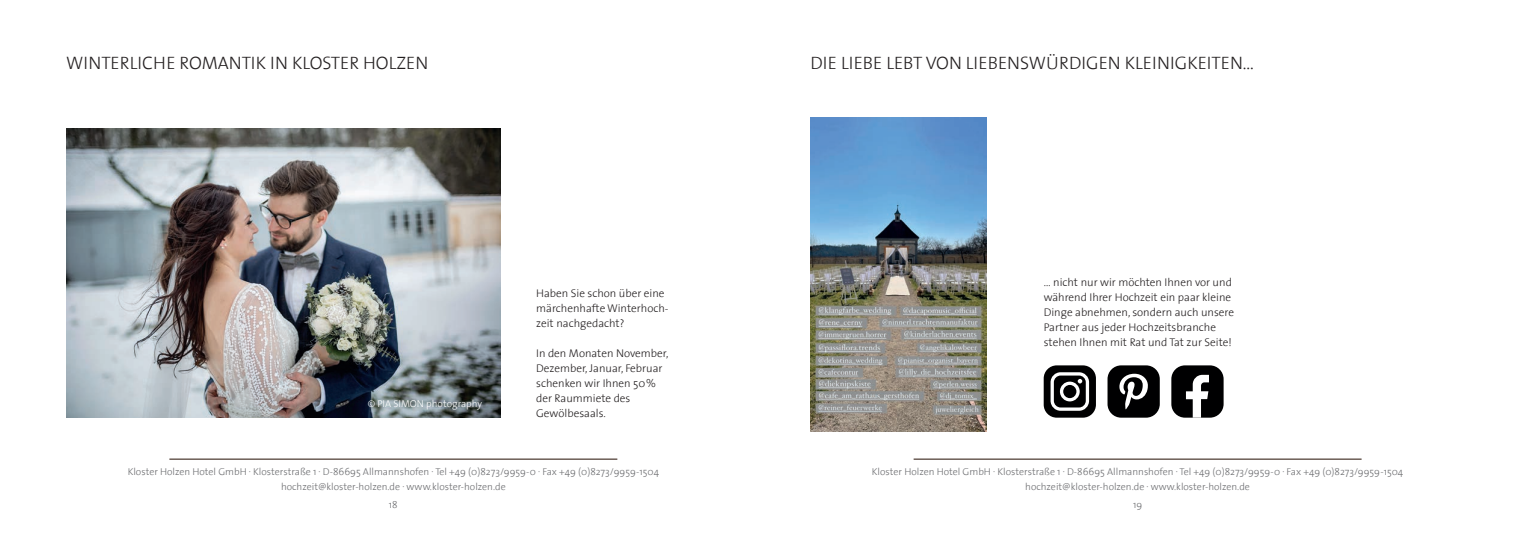
<style>
.page{position:relative;width:1531px;height:546px;background:#fff}
.page>*{position:absolute;margin:0;border:0;box-sizing:border-box;transform-origin:0 0}
.t1{font:300 18.12px "The Sans";color:#231f20}
.t2{font:300 11.25px/15px "The Sans";color:#231f20}
.t3{font:300 10px/15px "The Sans";color:#6c6d70;text-align:center}
.t4{font:300 10px "The Sans";color:#fff}
.s1{font-family:"Univers"}
</style>
<div class="page">
<hr style="left:169px;top:459px;width:448px;height:1px;background:#230d02">
<hr style="left:913px;top:459px;width:448px;height:1px;background:#230d02">
<img style="left:810px;top:118px;width:176px;height:313px">
<img style="left:66px;top:128px;width:434px;height:289px">
<div style="left:1044px;top:365px;width:52px;height:52px;background:#000001;border-radius:13px"></div>
<svg style="left:1050px;top:372px;width:39px;height:39px"></svg>
<div style="left:1171px;top:365px;width:52px;height:52px;background:#000001;border-radius:14px"></div>
<svg style="left:1186px;top:375px;width:23px;height:42px"></svg>
<div style="left:1107px;top:365px;width:53px;height:52px;background:#000001;border-radius:14px"></div>
<svg style="left:1119px;top:374px;width:29px;height:35px"></svg>
<h1 class="t1" style="left:66px;top:48px;width:363px">WINTERLICHE ROMANTIK IN KLOSTER HOLZEN</h1>
<p class="t4" style="left:368px;top:395px;width:116px">© PIA SIMON photography</p>
<p class="t2" style="left:536px;top:285px;width:134px">Haben Sie schon über eine märchenhafte Winterhoch&shy;zeit nachgedacht?</p>
<p class="t2" style="left:536px;top:345px;width:134px">In den Monaten November,<br>Dezember, Januar, Februar schenken wir Ihnen 50<span class="s1">% </span>der Raummiete des<br>Gewölbesaals.</p>
<p class="t3" style="left:128px;top:464px;width:533px">Kloster Holzen Hotel GmbH . Klosterstraße 1 . D-86695 Allmannshofen . Tel +49 (0)8273/9959-0 . Fax +49 (0)8273/9959-1504 hochzeit@kloster-holzen.de . www.kloster-holzen.de</p>
<p class="t3" style="left:389px;top:496px;width:10px">18</p>
<h1 class="t1" style="left:810px;top:48px;width:445px">DIE LIEBE LEBT VON LIEBENSWÜRDIGEN KLEINIGKEITEN…</h1>
<p class="t2" style="left:1044px;top:275px;width:192px">… nicht nur wir möchten Ihnen vor und während Ihrer Hochzeit ein paar kleine Dinge abnehmen, sondern auch unsere Partner aus jeder Hochzeitsbranche stehen Ihnen mit Rat und Tat zur Seite!</p>
<p class="t3" style="left:872px;top:464px;width:533px">Kloster Holzen Hotel GmbH . Klosterstraße 1 . D-86695 Allmannshofen . Tel +49 (0)8273/9959-0 . Fax +49 (0)8273/9959-1504 hochzeit@kloster-holzen.de . www.kloster-holzen.de</p>
<p class="t3" style="left:1133px;top:496px;width:11px">19</p>
</div>
